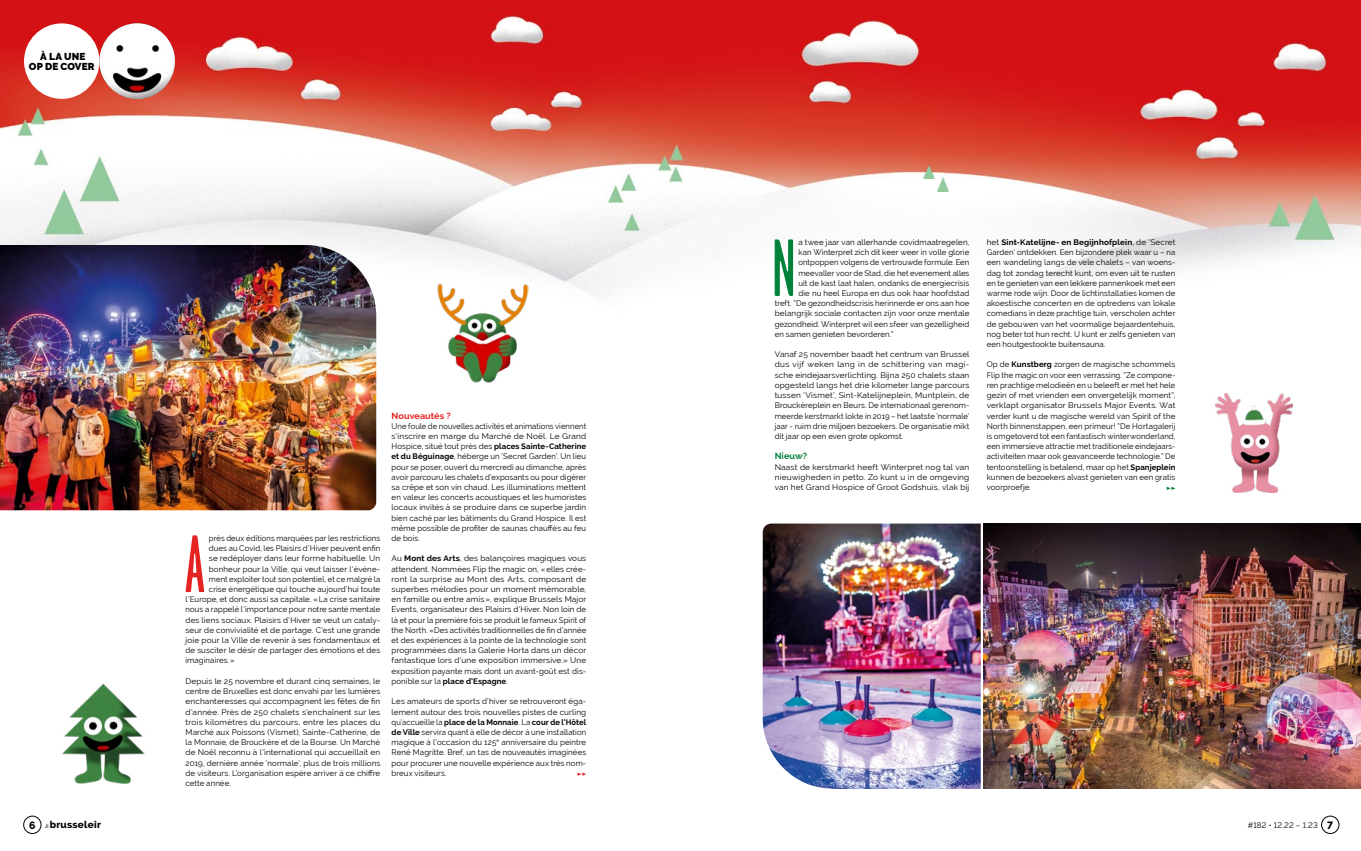
<style>
.page{position:relative;width:1361px;height:851px;background:#fff}
.page>*{position:absolute;margin:0;border:0;box-sizing:border-box;transform-origin:0 0}
.Body_FR_justified{font:80.8px "Garage Gothic";color:#e52322}
.t1{font:80.8px "Garage Gothic";color:#00823b}
.t2{font:800 10.5px "Raleway";color:#000}
.t3{font:900 10px/10.3px "Raleway";letter-spacing:.01em;color:#000;text-align:center}
.t4{font:800 10px "Raleway";letter-spacing:.025em;color:#000}
.Tussentitel_FR{font:700 9px "Raleway";letter-spacing:.005em;color:#e52322}
.t5{font:700 9px "Raleway";letter-spacing:.01em;color:#00823b}
.Body_FR_justified-2{font:8px/10.2px "Raleway";letter-spacing:.01em;color:#000;text-align:justify}
.Body_FR_justified-3{font:8px/10.2px "Raleway";letter-spacing:.01em;color:#000;text-align:justify;scale:.96 1}
.t6{font:500 3px "Raleway";color:#000}
.s1{font-weight:700}
.s2{font-weight:800;font-size:10.5px}
</style>
<div class="page">
<img style="left:0;top:0;width:1361px;height:315px">
<img style="left:0;top:245px;width:376px;height:265px">
<img style="left:984px;top:523px;width:377px;height:265px">
<img style="left:763px;top:523px;width:217px;height:265px">
<img style="left:1215px;top:393px;width:77px;height:99px">
<img style="left:62px;top:683px;width:83px;height:100px">
<img style="left:438px;top:283px;width:91px;height:100px">
<svg style="left:577px;top:772px;width:9px;height:3px"></svg>
<svg style="left:1166px;top:486px;width:9px;height:4px"></svg>
<svg style="left:924px;top:165px;width:25px;height:26px"></svg>
<div style="left:1321px;top:815px;width:18px;height:18px;border:1px solid #000;border-radius:50%"></div>
<div style="left:24px;top:815px;width:17px;height:18px;border:1px solid #000;border-radius:50%"></div>
<div style="left:24px;top:23px;width:75px;height:76px;background:#fff;border-radius:50%"></div>
<img style="left:99px;top:23px;width:76px;height:76px;border-radius:38px">
<p class="t3" style="left:29px;top:51px;width:67px">À LA UNE<br>OP DE COVER</p>
<p class="Body_FR_justified" style="left:185px;top:522px;width:22px">A</p>
<p class="Body_FR_justified-2" style="left:209px;top:533px;width:173px">près deux éditions marquées par les restrictions</p>
<p class="Body_FR_justified-2" style="left:209px;top:543px;width:173px">dues au Covid, les Plaisirs d’Hiver peuvent enfin</p>
<p class="Body_FR_justified-2" style="left:209px;top:553px;width:173px">se redéployer dans leur forme habituelle. Un</p>
<p class="Body_FR_justified-2" style="left:209px;top:563px;width:173px">bonheur pour la Ville, qui veut laisser l’événe-</p>
<p class="Body_FR_justified-3" style="left:209px;top:573px;width:180px">ment exploiter tout son potentiel, et ce malgré la</p>
<p class="Body_FR_justified-2" style="left:209px;top:584px;width:173px">crise énergétique qui touche aujourd’hui toute</p>
<p class="Body_FR_justified-2" style="left:186px;top:594px;width:196px">l’Europe, et donc aussi sa capitale. «La crise sanitaire</p>
<p class="Body_FR_justified-2" style="left:186px;top:604px;width:196px">nous a rappelé l’importance pour notre santé mentale</p>
<p class="Body_FR_justified-2" style="left:186px;top:614px;width:196px">des liens sociaux. Plaisirs d’Hiver se veut un cataly-</p>
<p class="Body_FR_justified-2" style="left:186px;top:624px;width:196px">seur de convivialité et de partage. C’est une grande</p>
<p class="Body_FR_justified-2" style="left:186px;top:635px;width:196px">joie pour la Ville de revenir à ses fondamentaux et</p>
<p class="Body_FR_justified-2" style="left:186px;top:645px;width:196px">de susciter le désir de partager des émotions et des</p>
<p class="Body_FR_justified-2" style="left:186px;top:655px;width:51px">imaginaires.»</p>
<p class="Body_FR_justified-2" style="left:186px;top:675px;width:196px">Depuis le 25 novembre et durant cinq semaines, le centre de Bruxelles est donc envahi par les lumières enchanteresses qui accompagnent les fêtes de fin d’année. Près de 250 chalets s’enchaînent sur les trois kilomètres du parcours, entre les places du Marché aux Poissons (Vismet), Sainte-Catherine, de la Monnaie, de Brouckère et de la Bourse. Un Marché de Noël reconnu à l’international qui accueillait en 2019, dernière année ‘normale’, plus de trois millions de visiteurs. L’organisation espère arriver à ce chiffre cette année.</p>
<h2 class="Tussentitel_FR" style="left:391px;top:410px;width:61px">Nouveautés ?</h2>
<p class="Body_FR_justified-3" style="left:391px;top:420px;width:204px">Une foule de nouvelles activités et animations viennent s’inscrire en marge du Marché de Noël. Le Grand Hospice, situé tout près des <span class="s1">places Sainte-Catherine et du Béguinage</span>, héberge un ‘Secret Garden’. Un lieu pour se poser, ouvert du mercredi au dimanche, après avoir parcouru les chalets d’exposants ou pour digérer sa crêpe et son vin chaud. Les illuminations mettent en valeur les concerts acoustiques et les humoristes locaux invités à se produire dans ce superbe jardin bien caché par les bâtiments du Grand Hospice. Il est même possible de profiter de saunas chauffés au feu de bois.</p>
<p class="Body_FR_justified-2" style="left:391px;top:553px;width:196px">Au <span class="s1">Mont des Arts</span>, des balançoires magiques vous attendent. Nommées Flip the magic on, «elles crée&shy;ront la surprise au Mont des Arts, composant de superbes mélodies pour un moment mémorable, en famille ou entre amis», explique Brussels Major Events, organisateur des Plaisirs d’Hiver. Non loin de là et pour la première fois se produit le fameux Spirit of the North. «Des activités traditionnelles de fin d’année et des expériences à la pointe de la technologie sont programmées dans la Galerie Horta dans un décor fantastique lors d’une exposition immersive.» Une exposition payante mais dont un avant-goût est dis&shy;ponible sur la <span class="s1">place d’Espagne</span>.</p>
<p class="Body_FR_justified-2" style="left:391px;top:696px;width:196px">Les amateurs de sports d’hiver se retrouveront éga&shy;lement autour des trois nouvelles pistes de curling qu’accueille la <span class="s1">place de la Monnaie</span>. La <span class="s1">cour de l’Hôtel de Ville</span> servira quant à elle de décor à une installation magique à l’occasion du 125<sup>e</sup> anniversaire du peintre René Magritte. Bref, un tas de nouveautés imaginées pour procurer une nouvelle expérience aux très nom&shy;breux visiteurs.</p>
<h1 class="t1" style="left:771px;top:226px;width:26px">N</h1>
<p class="Body_FR_justified-2" style="left:798px;top:237px;width:172px">a twee jaar van allerhande covidmaatregelen,</p>
<p class="Body_FR_justified-2" style="left:798px;top:247px;width:172px">kan Winterpret zich dit keer weer in volle glorie</p>
<p class="Body_FR_justified-3" style="left:798px;top:257px;width:179px">ontpoppen volgens de vertrouwde formule. Een</p>
<p class="Body_FR_justified-3" style="left:798px;top:267px;width:179px">meevaller voor de Stad, die het evenement alles</p>
<p class="Body_FR_justified-2" style="left:798px;top:278px;width:172px">uit de kast laat halen, ondanks de energiecrisis</p>
<p class="Body_FR_justified-2" style="left:798px;top:288px;width:172px">die nu heel Europa en dus ook haar hoofdstad</p>
<p class="Body_FR_justified-2" style="left:774px;top:298px;width:196px">treft. “De gezondheidscrisis herinnerde er ons aan hoe</p>
<p class="Body_FR_justified-2" style="left:774px;top:308px;width:196px">belangrijk sociale contacten zijn voor onze mentale</p>
<p class="Body_FR_justified-2" style="left:774px;top:318px;width:196px">gezondheid. Winterpret wil een sfeer van gezelligheid</p>
<p class="Body_FR_justified-2" style="left:774px;top:329px;width:120px">en samen genieten bevorderen.”</p>
<p class="Body_FR_justified-2" style="left:774px;top:349px;width:196px">Vanaf 25 november baadt het centrum van Brussel dus vijf weken lang in de schittering van magi&shy;sche eindejaarsverlichting. Bijna 250 chalets staan opgesteld langs het drie kilometer lange parcours tussen ‘Vismet’, Sint-Katelijneplein, Muntplein, de Brouckèreplein en Beurs. De internationaal gerenom&shy;meerde kerstmarkt lokte in 2019 – het laatste ‘normale’ jaar - ruim drie miljoen bezoekers. De organisatie mikt dit jaar op een even grote opkomst.</p>
<p class="t5" style="left:774px;top:451px;width:34px">Nieuw?</p>
<p class="Body_FR_justified-2" style="left:774px;top:461px;width:196px">Naast de kerstmarkt heeft Winterpret nog tal van nieuwigheden in petto. Zo kunt u in de omgeving van het Grand Hospice of Groot Godshuis, vlak bij</p>
<p class="Body_FR_justified-2" style="left:986px;top:237px;width:190px">het <span class="s1">Sint-Katelijne- en Begijnhofplein</span>, de ‘Secret Garden’ ontdekken. Een bijzondere plek waar u – na een wandeling langs de vele chalets – van woens&shy;dag tot zondag terecht kunt, om even uit te rusten en te genieten van een lekkere pannenkoek met een warme rode wijn. Door de lichtinstallaties komen de akoestische concerten en de optredens van lokale comedians in deze prachtige tuin, verscholen achter de gebouwen van het voormalige bejaardentehuis, nog beter tot hun recht. U kunt er zelfs genieten van een houtgestookte buitensauna.</p>
<p class="Body_FR_justified-2" style="left:986px;top:359px;width:190px">Op de <span class="s1">Kunstberg</span> zorgen de magische schommels Flip the magic on voor een verrassing. “Ze compone&shy;ren prachtige melodieën en u beleeft er met het hele gezin of met vrienden een onvergetelijk moment”, verklapt organisator Brussels Major Events. Wat verder kunt u de magische wereld van Spirit of the North binnenstappen, een primeur! “De Hortagalerij is omgetoverd tot een fantastisch winterwonderland, een immersieve attractie met traditionele eindejaars&shy;activiteiten maar ook geavanceerde technologie.” De tentoonstelling is betalend, maar op het <span class="s1">Spanjeplein </span>kunnen de bezoekers alvast genieten van een gratis voorproefje.</p>
<h2 class="t2" style="left:29px;top:818px;width:8px">6</h2>
<p class="t6" style="left:45px;top:825px;width:5px">de</p>
<p class="t6" style="left:46px;top:822px;width:4px">le</p>
<p class="t4" style="left:50px;top:819px;width:53px">brusseleir</p>
<p class="Body_FR_justified-2" style="left:1247px;top:820px;width:87px">#182 • 12.22 – 1.23 <span class="s2">7</span></p>
</div>
